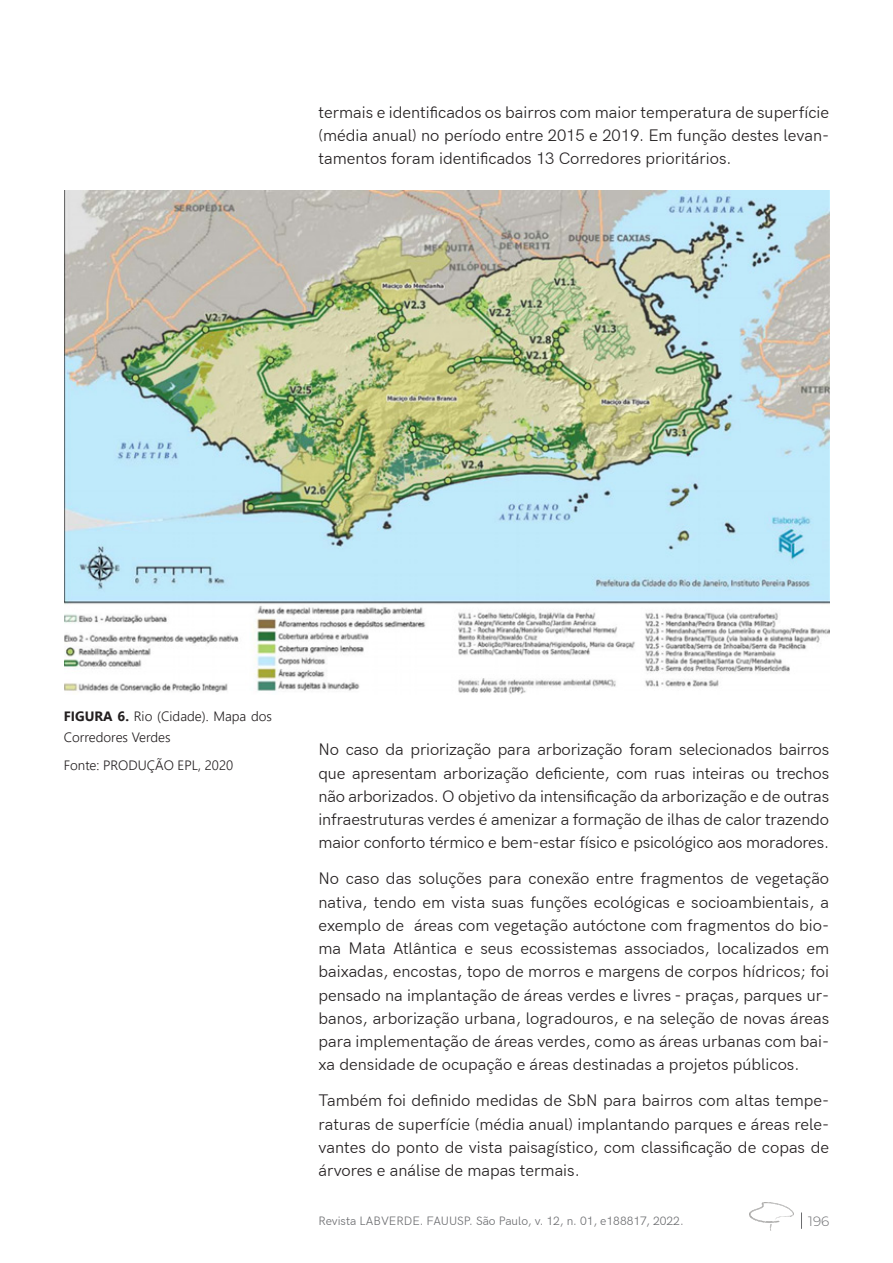
<style>
.page{position:relative;width:893px;height:1263px;background:#fff}
.page>*{position:absolute;margin:0;border:0;box-sizing:border-box;transform-origin:0 0}
.corpo_texto{font:16.5px/23.2px "HK Grotesk";color:#231f20;text-align:justify}
.t1{font:300 13.5px/20.2px "Leelawadee UI";color:#231f20}
.t2{font:300 13.5px "Montserrat";color:#6c6d70}
.t3{font:12px "HK Grotesk";color:#6c6d70}
.s1{font-weight:700}
</style>
<div class="page">
<img style="left:749px;top:1202px;width:45px;height:29px">
<svg style="left:801px;top:1212px;width:1px;height:17px"></svg>
<img style="left:64px;top:191px;width:765px;height:503px">
<p class="corpo_texto" style="left:318px;top:99px;width:512px">termais e identificados os bairros com maior temperatura de superfície (média anual) no período entre 2015 e 2019. Em função destes levan&shy;tamentos foram identificados 13 Corredores prioritários.</p>
<p class="t1" style="left:64px;top:706px;width:210px"><span class="s1">FIGURA 6.</span> Rio (Cidade). Mapa dos<br>Corredores Verdes</p>
<p class="t1" style="left:64px;top:755px;width:171px">Fonte: PRODUÇÃO EPL, 2020</p>
<p class="corpo_texto" style="left:318px;top:737px;width:512px">No caso da priorização para arborização foram selecionados bairros que apresentam arborização deficiente, com ruas inteiras ou trechos não arborizados. O objetivo da intensificação da arborização e de outras infraestruturas verdes é amenizar a formação de ilhas de calor trazendo maior conforto térmico e bem-estar físico e psicológico aos moradores.</p>
<p class="corpo_texto" style="left:318px;top:866px;width:512px">No caso das soluções para conexão entre fragmentos de vegetação nativa, tendo em vista suas funções ecológicas e socioambientais, a exemplo de áreas com vegetação autóctone com fragmentos do bio&shy;ma Mata Atlântica e seus ecossistemas associados, localizados em baixadas, encostas, topo de morros e margens de corpos hídricos; foi pensado na implantação de áreas verdes e livres - praças, parques ur&shy;banos, arborização urbana, logradouros, e na seleção de novas áreas para implementação de áreas verdes, como as áreas urbanas com bai&shy;xa densidade de ocupação e áreas destinadas a projetos públicos.</p>
<p class="corpo_texto" style="left:318px;top:1088px;width:512px">Também foi definido medidas de SbN para bairros com altas tempe&shy;raturas de superfície (média anual) implantando parques e áreas rele&shy;vantes do ponto de vista paisagístico, com classificação de copas de árvores e análise de mapas termais.</p>
<p class="t3" style="left:318px;top:1212px;width:367px">Revista LABVERDE. FAUUSP. São Paulo, v. 12, n. 01, e188817, 2022.</p>
<p class="t2" style="left:808px;top:1211px;width:22px">196</p>
</div>
